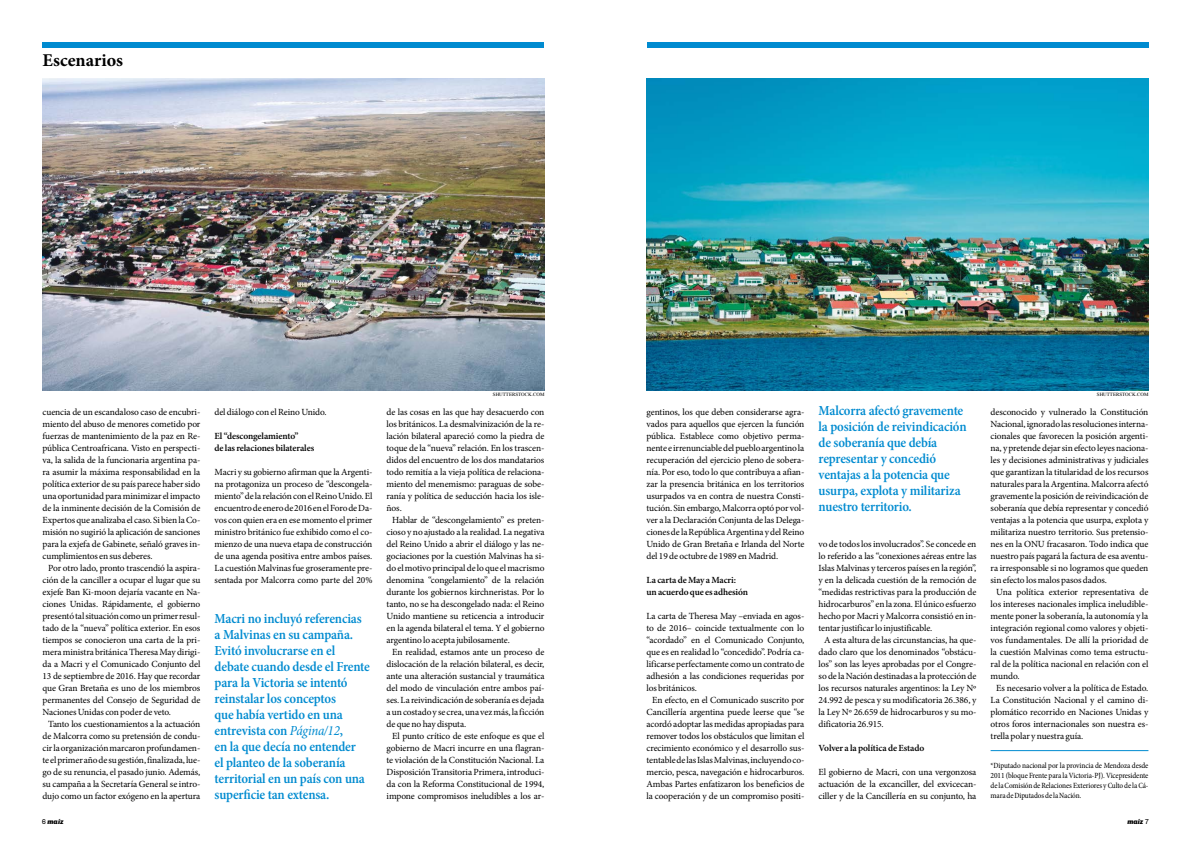
<style>
.page{position:relative;width:1191px;height:842px;background:#fff}
.page>*{position:absolute;margin:0;border:0;box-sizing:border-box;transform-origin:0 0}
.t1{font:700 18px "Minion Pro";color:#000}
.t2{font:600 condensed 14px/16px "Minion Pro";letter-spacing:-.01em;color:#008bd0}
.t3{font:9.4px/12px "Minion Pro";letter-spacing:-.01em;color:#000;text-align:justify}
.t4{font:600 9.4px/12px "Minion Pro";letter-spacing:-.01em;color:#000}
.t5{font:condensed 8px/10px "Minion Pro";letter-spacing:-.01em;color:#000;text-align:justify}
.t6{font:italic 900 7px "Chivo";color:#000}
.t7{font:5px "Times";color:#000}
.s1{font-weight:400;font-style:italic}
.s2{font-weight:400;font-style:normal}
</style>
<div class="page">
<div style="left:43px;top:43px;width:501px;height:5px;background:#008bd0"></div>
<div style="left:646px;top:43px;width:502px;height:5px;background:#008bd0"></div>
<hr style="left:990px;top:750px;width:158px;height:1px;background:#008bd0">
<img style="left:43px;top:79px;width:501px;height:312px">
<img style="left:646px;top:79px;width:502px;height:311px">
<h1 class="t1" style="left:43px;top:48px;width:82px">Escenarios</h1>
<p class="t3" style="left:43px;top:406px;width:159px">cuencia de un escandaloso caso de encubri&shy;miento del abuso de menores cometido por fuerzas de mantenimiento de la paz en Re&shy;pública Centroafricana. Visto en perspecti&shy;va, la salida de la funcionaria argentina pa&shy;ra asumir la máxima responsabilidad en la política exterior de su país parece haber sido una oportunidad para minimizar el impacto de la inminente decisión de la Comisión de Expertos que analizaba el caso. Si bien la Co&shy;misión no sugirió la aplicación de sanciones para la exjefa de Gabinete, señaló graves in&shy;cumplimientos en sus deberes.</p>
<p class="t3" style="left:43px;top:562px;width:159px;text-indent:6px">Por otro lado, pronto trascendió la aspira&shy;ción de la canciller a ocupar el lugar que su exjefe Ban Ki-moon dejaría vacante en Na&shy;ciones Unidas. Rápidamente, el gobierno presentó tal situación como un primer resul&shy;tado de la “nueva” política exterior. En esos tiempos se conocieron una carta de la pri&shy;mera ministra británica Theresa May dirigi&shy;da a Macri y el Comunicado Conjunto del 13 de septiembre de 2016. Hay que recordar que Gran Bretaña es uno de los miembros permanentes del Consejo de Seguridad de Naciones Unidas con poder de veto.</p>
<p class="t3" style="left:43px;top:718px;width:159px;text-indent:6px">Tanto los cuestionamientos a la actuación de Malcorra como su pretensión de condu&shy;cir la organización marcaron profundamen&shy;te el primer año de su gestión, finalizada, lue&shy;go de su renuncia, el pasado junio. Además, su campaña a la Secretaría General se intro&shy;dujo como un factor exógeno en la apertura</p>
<p class="t3" style="left:214px;top:406px;width:114px">del diálogo con el Reino Unido.</p>
<p class="t4" style="left:214px;top:429px;width:101px">El “descongelamiento”<br>de las relaciones bilaterales</p>
<p class="t3" style="left:214px;top:466px;width:159px">Macri y su gobierno afirman que la Argenti&shy;na protagoniza un proceso de “descongela&shy;miento” de la relación con el Reino Unido. El encuentro de enero de 2016 en el Foro de Da&shy;vos con quien era en ese momento el primer ministro británico fue exhibido como el co&shy;mienzo de una nueva etapa de construcción de una agenda positiva entre ambos países.<br>La cuestión Malvinas fue groseramente pre&shy;sentada por Malcorra como parte del 20%</p>
<p class="t2" style="left:215px;top:610px;width:157px">Macri no incluyó referencias a Malvinas en su campaña.<br>Evitó involucrarse en el debate cuando desde el Frente para la Victoria se intentó reinstalar los conceptos<br>que había vertido en una entrevista con <span class="s1">Página/12</span>,<br>en la que decía no entender<br>el planteo de la soberanía territorial en un país con una superficie tan extensa.</p>
<p class="t7" style="left:493px;top:391px;width:53px">SHUTTERSTOCK.COM</p>
<p class="t7" style="left:1096px;top:391px;width:53px">SHUTTERSTOCK.COM</p>
<p class="t3" style="left:386px;top:406px;width:159px">de las cosas en las que hay desacuerdo con los británicos. La desmalvinización de la re&shy;lación bilateral apareció como la piedra de toque de la “nueva” relación. En los trascen&shy;didos del encuentro de los dos mandatarios todo remitía a la vieja política de relaciona&shy;miento del menemismo: paraguas de sobe&shy;ranía y política de seducción hacia los isle&shy;ños.</p>
<p class="t3" style="left:386px;top:514px;width:159px;text-indent:6px">Hablar de “descongelamiento” es preten&shy;cioso y no ajustado a la realidad. La negativa del Reino Unido a abrir el diálogo y las ne&shy;gociaciones por la cuestión Malvinas ha si&shy;do el motivo principal de lo que el macrismo denomina “congelamiento” de la relación durante los gobiernos kirchneristas. Por lo tanto, no se ha descongelado nada: el Reino Unido mantiene su reticencia a introducir en la agenda bilateral el tema. Y el gobierno argentino lo acepta jubilosamente.</p>
<p class="t3" style="left:386px;top:646px;width:159px;text-indent:6px">En realidad, estamos ante un proceso de dislocación de la relación bilateral, es decir, ante una alteración sustancial y traumática del modo de vinculación entre ambos paí&shy;ses. La reivindicación de soberanía es dejada a un costado y se crea, una vez más, la ficción de que no hay disputa.</p>
<p class="t3" style="left:386px;top:730px;width:159px;text-indent:6px">El punto crítico de este enfoque es que el gobierno de Macri incurre en una flagran&shy;te violación de la Constitución Nacional. La Disposición Transitoria Primera, introduci&shy;da con la Reforma Constitucional de 1994, impone compromisos ineludibles a los ar-</p>
<p class="t3" style="left:646px;top:406px;width:159px">gentinos, los que deben considerarse agra&shy;vados para aquellos que ejercen la función pública. Establece como objetivo perma&shy;nente e irrenunciable del pueblo argentino la recuperación del ejercicio pleno de sobera&shy;nía. Por eso, todo lo que contribuya a afian&shy;zar la presencia británica en los territorios usurpados va en contra de nuestra Consti&shy;tución. Sin embargo, Malcorra optó por vol&shy;ver a la Declaración Conjunta de las Delega&shy;ciones de la República Argentina y del Reino Unido de Gran Bretaña e Irlanda del Norte del 19 de octubre de 1989 en Madrid.</p>
<p class="t4" style="left:646px;top:573px;width:103px">La carta de May a Macri: un acuerdo que es adhesión</p>
<p class="t3" style="left:646px;top:610px;width:159px">La carta de Theresa May –enviada en agos&shy;to de 2016– coincide textualmente con lo “acordado” en el Comunicado Conjunto, que es en realidad lo “concedido”. Podría ca&shy;lificarse perfectamente como un contrato de adhesión a las condiciones requeridas por los británicos.</p>
<p class="t3" style="left:646px;top:694px;width:159px;text-indent:6px">En efecto, en el Comunicado suscrito por Cancillería argentina puede leerse que “se acordó adoptar las medidas apropiadas para remover todos los obstáculos que limitan el crecimiento económico y el desarrollo sus&shy;tentable de las Islas Malvinas, incluyendo co&shy;mercio, pesca, navegación e hidrocarburos.<br>Ambas Partes enfatizaron los beneficios de la cooperación y de un compromiso positi-</p>
<h2 class="t2" style="left:818px;top:402px;width:149px">Malcorra afectó gravemente la posición de reivindicación de soberanía que debía representar y concedió ventajas a la potencia que usurpa, explota y militariza nuestro territorio.</h2>
<p class="t3" style="left:818px;top:538px;width:159px">vo de todos los involucrados”. Se concede en lo referido a las “conexiones aéreas entre las Islas Malvinas y terceros países en la región”, y en la delicada cuestión de la remoción de “medidas restrictivas para la producción de hidrocarburos” en la zona. El único esfuerzo hecho por Macri y Malcorra consistió en in&shy;tentar justificar lo injustificable.</p>
<p class="t3" style="left:818px;top:634px;width:159px;text-indent:6px">A esta altura de las circunstancias, ha que&shy;dado claro que los denominados “obstácu&shy;los” son las leyes aprobadas por el Congre&shy;so de la Nación destinadas a la protección de los recursos naturales argentinos: la Ley Nº 24.992 de pesca y su modificatoria 26.386, y la Ley Nº 26.659 de hidrocarburos y su mo&shy;dificatoria 26.915.</p>
<p class="t4" style="left:818px;top:741px;width:107px">Volver a la política de Estado</p>
<p class="t3" style="left:818px;top:766px;width:159px">El gobierno de Macri, con una vergonzosa actuación de la excanciller, del exvicecan&shy;ciller y de la Cancillería en su conjunto, ha</p>
<p class="t3" style="left:990px;top:406px;width:159px">desconocido y vulnerado la Constitución Nacional, ignorado las resoluciones interna&shy;cionales que favorecen la posición argenti&shy;na, y pretende dejar sin efecto leyes naciona&shy;les y decisiones administrativas y judiciales que garantizan la titularidad de los recursos naturales para la Argentina. Malcorra afectó gravemente la posición de reivindicación de soberanía que debía representar y concedió ventajas a la potencia que usurpa, explota y militariza nuestro territorio. Sus pretensio&shy;nes en la ONU fracasaron. Todo indica que nuestro país pagará la factura de esa aventu&shy;ra irresponsable si no logramos que queden sin efecto los malos pasos dados.</p>
<p class="t3" style="left:990px;top:586px;width:159px;text-indent:6px">Una política exterior representativa de los intereses nacionales implica ineludible&shy;mente poner la soberanía, la autonomía y la integración regional como valores y objeti&shy;vos fundamentales. De allí la prioridad de la cuestión Malvinas como tema estructu&shy;ral de la política nacional en relación con el mundo.</p>
<p class="t3" style="left:990px;top:682px;width:159px;text-indent:6px">Es necesario volver a la política de Estado.<br>La Constitución Nacional y el camino di&shy;plomático recorrido en Naciones Unidas y otros foros internacionales son nuestra es&shy;trella polar y nuestra guía.</p>
<p class="t5" style="left:990px;top:761px;width:159px">*Diputado nacional por la provincia de Mendoza desde 2011 (bloque Frente para la Victoria-PJ). Vicepresidente de la Comisión de Relaciones Exteriores y Culto de la Cá&shy;mara de Diputados de la Nación.</p>
<p class="t6" style="left:42px;top:818px;width:23px"><span class="s2">6</span> maíz</p>
<p class="t6" style="left:1127px;top:817px;width:23px">maíz <span class="s2">7</span></p>
</div>
